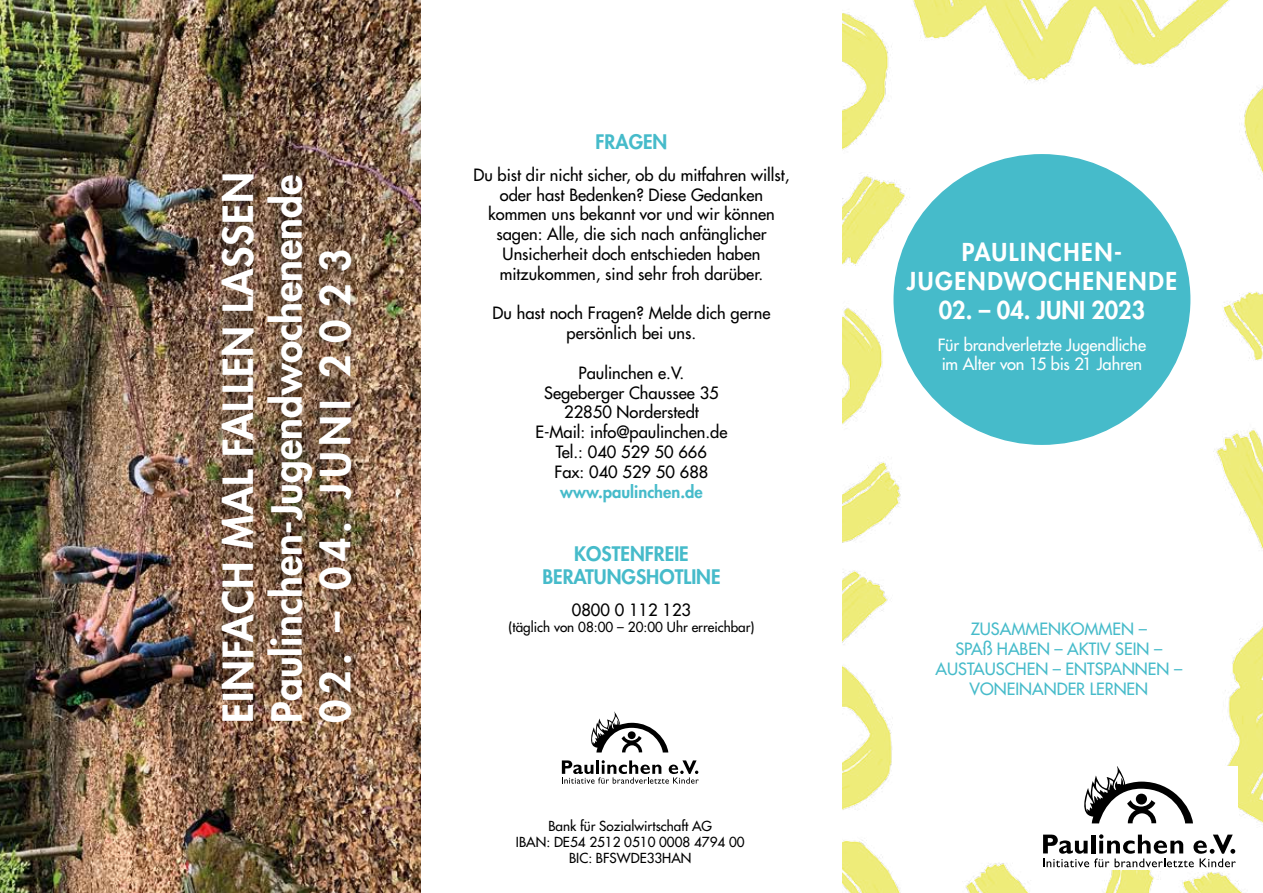
<style>
.page{position:relative;width:1263px;height:893px;background:#fff}
.page>*{position:absolute;margin:0;border:0;box-sizing:border-box;transform-origin:0 0}
.t1{font:800 40.5px/48.6px "Futura Std";color:#fff}
.t2{font:800 24px "Futura Std";color:#fff}
.t3{font:800 24px "Futura Std";letter-spacing:.065em;color:#fff}
.t4{font:800 19.5px/23.4px "Futura Std";color:#46bbca;text-align:center}
.t5{font:500 16.5px/19.8px "Futura Std";color:#000;text-align:center}
.t6{font:500 16.5px "Futura Std";color:#46bbca}
.t7{font:500 16.5px/19.8px "Futura Std";letter-spacing:-.005em;color:#fff}
.t8{font:800 16.5px "Futura Std";color:#46bbca}
.t9{font:500 13.5px/16.2px "Futura Std";color:#000;text-align:center}
</style>
<div class="page">
<img style="left:842px;top:0;width:421px;height:893px">
<img style="left:0;top:0;width:421px;height:893px">
<div style="left:205px;top:130px;width:156px;height:575px;background:#000;opacity:.65"></div>
<svg style="left:591px;top:711px;width:77px;height:41px"></svg>
<div style="left:628px;top:731px;width:8px;height:8px;background:#000;border-radius:50%"></div>
<svg style="left:562px;top:760px;width:137px;height:24px"></svg>
<div style="left:1035px;top:766px;width:202px;height:104px;background:#fff"></div>
<svg style="left:1084px;top:766px;width:109px;height:57px"></svg>
<div style="left:1136px;top:794px;width:11px;height:10px;background:#000;border-radius:50%"></div>
<svg style="left:1043px;top:834px;width:193px;height:33px"></svg>
<div style="left:894px;top:155px;width:296px;height:289px;background:#46bbca;border-radius:50%"></div>
<h1 class="t1" style="left:214px;top:722px;width:552px;rotate:-90deg">EINFACH MAL FALLEN LASSEN<br>PAULINCHEN-JUGENDWOCHENENDE</h1>
<h1 class="t1" style="left:311px;top:722px;width:476px;rotate:-90deg">02. – 04. JUNI 2 0 2 3</h1>
<p class="t4" style="left:596px;top:130px;width:60px">FRAGEN</p>
<p class="t5" style="left:473px;top:165px;width:318px">Du bist dir nicht sicher, ob du mitfahren willst, oder hast Bedenken? Diese Gedanken kommen uns bekannt vor und wir können sagen: Alle, die sich nach anfänglicher Unsicherheit doch entschieden haben mitzukommen, sind sehr froh darüber.</p>
<p class="t5" style="left:493px;top:303px;width:279px">Du hast noch Fragen? Melde dich gerne persönlich bei uns.</p>
<p class="t5" style="left:535px;top:363px;width:194px">Paulinchen e.V.<br>Segeberger Chaussee 35<br>22850 Norderstedt<br>E-Mail: info@paulinchen.de<br>Tel.: 040 529 50 666<br>Fax: 040 529 50 688</p>
<p class="t8" style="left:560px;top:481px;width:144px">WWW.PAULINCHEN.DE</p>
<p class="t4" style="left:542px;top:542px;width:151px">KOSTENF REIE<br>BERATUNGSHOTLINE</p>
<p class="t5" style="left:572px;top:600px;width:121px">0800 0 112 123</p>
<p class="t9" style="left:508px;top:619px;width:247px">(täglich von 08:00 – 20:00 Uhr erreichbar)</p>
<p class="t9" style="left:516px;top:818px;width:230px">Bank für Sozialwirtschaft AG<br>IBAN: DE54 2512 0510 0008 4794 00<br>BIC: BFSWDE33HAN</p>
<h2 class="t2" style="left:962px;top:237px;width:29px">PAULINCHEN</h2>
<h2 class="t2" style="left:1114px;top:237px;width:9px">-</h2>
<h2 class="t3" style="left:907px;top:266px;width:159px">JUGEN DWOCHENEN</h2>
<h2 class="t2" style="left:1148px;top:266px;width:28px">DE</h2>
<h2 class="t2" style="left:939px;top:295px;width:208px">02. – 04. JUNI 2023</h2>
<p class="t7" style="left:938px;top:335px;width:210px">Für brandverletzte Jugendliche im Alter von 15 bis 21 Jahren</p>
<p class="t6" style="left:971px;top:619px;width:22px">Zusammen</p>
<p class="t6" style="left:1061px;top:619px;width:37px">kommen</p>
<p class="t6" style="left:1139px;top:619px;width:10px">–</p>
<p class="t6" style="left:955px;top:639px;width:53px">Spaßhaben</p>
<p class="t6" style="left:1054px;top:639px;width:70px">– Aktiv sein</p>
<p class="t6" style="left:1154px;top:639px;width:10px">–</p>
<p class="t6" style="left:935px;top:659px;width:23px">Austauschen</p>
<p class="t6" style="left:1053px;top:659px;width:33px">– Entspannen</p>
<p class="t6" style="left:1174px;top:659px;width:10px">–</p>
<p class="t6" style="left:969px;top:678px;width:36px">Voneinande</p>
<p class="t6" style="left:1076px;top:678px;width:50px">r lernen</p>
</div>
